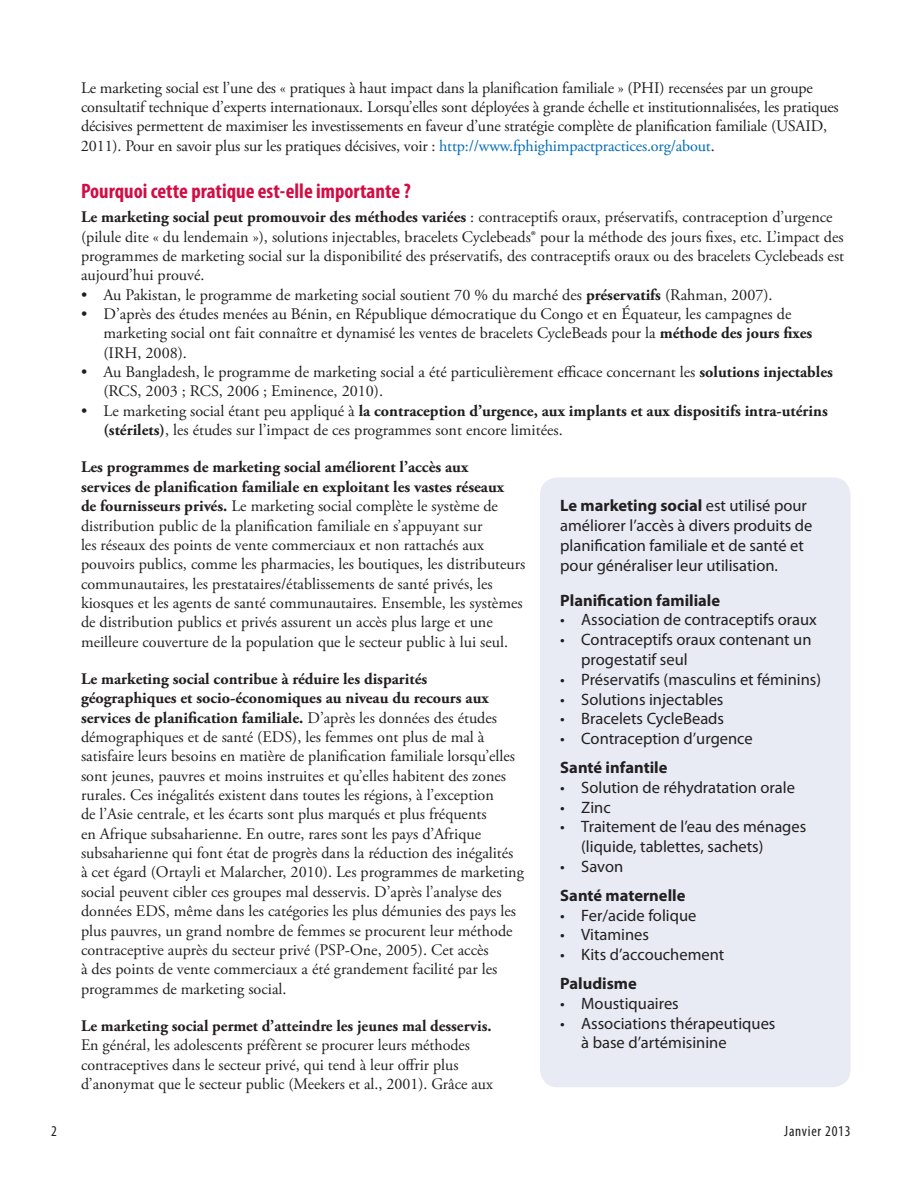
<style>
.page{position:relative;width:918px;height:1188px;background:#fff}
.page>*{position:absolute;margin:0;border:0;box-sizing:border-box;transform-origin:0 0}
.Head_1{font:700 condensed 21px "Myriad Pro";color:#d20d44}
.body_1_bullets_a{font:16.5px/19.8px "Myriad Pro";color:#231f20}
.body_1_bullets_a-2{font:700 16.5px "Myriad Pro";color:#231f20}
.body_1{font:16.2px/19.4px "Adobe Garamond Pro";color:#231f20}
.body_1_bullets_a-3{font:16.2px/19.4px "Adobe Garamond Pro";color:#1f1f1f}
.body_1-2{font:16.2px/19.4px "Adobe Garamond Pro";letter-spacing:-.01em;color:#1f1f1f}
.body_1_bullets_b{font:condensed 15px "Myriad Pro";letter-spacing:.05em;color:#1f1f1f}
.s1{color:#026cb6}
.s2{font-weight:700}
</style>
<div class="page">
<div style="left:540px;top:477px;width:310px;height:610px;background:#e8eaf4;border-radius:18px"></div>
<p class="body_1-2" style="left:81px;top:79px;width:759px">Le marketing social est l’une des « pratiques à haut impact dans la planification familiale » (PHI) recensées par un groupe consultatif technique d’experts internationaux. Lorsqu’elles sont déployées à grande échelle et institutionnalisées, les pratiques décisives permettent de maximiser les investissements en faveur d’une stratégie complète de planification familiale (USAID, 2011). Pour en savoir plus sur les pratiques décisives, voir : <span class="s1">http://www.fphighimpactpractices.org/about</span>.</p>
<p class="Head_1" style="left:81px;top:177px;width:331px">Pourquoi cette pratique est-elle importante ?</p>
<p class="body_1" style="left:81px;top:208px;width:765px"><span class="s2">Le marketing social peut promouvoir des méthodes variées</span> : contraceptifs oraux, préservatifs, contraception d’urgence (pilule dite « du lendemain »), solutions injectables, bracelets Cyclebeads® pour la méthode des jours fixes, etc. L’impact des programmes de marketing social sur la disponibilité des préservatifs, des contraceptifs oraux ou des bracelets Cyclebeads est aujourd’hui prouvé.</p>
<p class="body_1_bullets_a-3" style="left:81px;top:285px;width:693px">• Au Pakistan, le programme de marketing social soutient 70 % du marché des <span class="s2">préservatifs</span> (Rahman, 2007).</p>
<p class="body_1_bullets_a-3" style="left:104px;top:305px;width:710px;text-indent:-22px">• D’après des études menées au Bénin, en République démocratique du Congo et en Équateur, les campagnes de marketing social ont fait connaître et dynamisé les ventes de bracelets CycleBeads pour la <span class="s2">méthode des jours fixes </span>(IRH, 2008).</p>
<p class="body_1_bullets_a-3" style="left:104px;top:363px;width:731px;text-indent:-22px">• Au Bangladesh, le programme de marketing social a été particulièrement efficace concernant les <span class="s2">solutions injectables </span>(RCS, 2003 ; RCS, 2006 ; Eminence, 2010).</p>
<p class="body_1_bullets_a-3" style="left:103px;top:402px;width:726px;text-indent:-22px">• Le marketing social étant peu appliqué à <span class="s2">la contraception d’urgence, aux implants et aux dispositifs intra-utérins (stérilets)</span>, les études sur l’impact de ces programmes sont encore limitées.</p>
<p class="body_1" style="left:81px;top:458px;width:446px"><span class="s2">Les programmes de marketing social améliorent l’accès aux<br>services de planification familiale en exploitant les vastes réseaux<br>de fournisseurs privés.</span> Le marketing social complète le système de distribution public de la planification familiale en s’appuyant sur<br>les réseaux des points de vente commerciaux et non rattachés aux pouvoirs publics, comme les pharmacies, les boutiques, les distributeurs communautaires, les prestataires/établissements de santé privés, les kiosques et les agents de santé communautaires. Ensemble, les systèmes de distribution publics et privés assurent un accès plus large et une meilleure couverture de la population que le secteur public à lui seul.</p>
<p class="body_1" style="left:81px;top:670px;width:444px"><span class="s2">Le marketing social contribue à réduire les disparités géographiques et socio-économiques au niveau du recours aux services de planification familiale.</span> D’après les données des études démographiques et de santé (EDS), les femmes ont plus de mal à satisfaire leurs besoins en matière de planification familiale lorsqu’elles sont jeunes, pauvres et moins instruites et qu’elles habitent des zones rurales. Ces inégalités existent dans toutes les régions, à l’exception<br>de l’Asie centrale, et les écarts sont plus marqués et plus fréquents<br>en Afrique subsaharienne. En outre, rares sont les pays d’Afrique subsaharienne qui font état de progrès dans la réduction des inégalités à cet égard (Ortayli et Malarcher, 2010). Les programmes de marketing social peuvent cibler ces groupes mal desservis. D’après l’analyse des données EDS, même dans les catégories les plus démunies des pays les plus pauvres, un grand nombre de femmes se procurent leur méthode contraceptive auprès du secteur privé (PSP-One, 2005). Cet accès<br>à des points de vente commerciaux a été grandement facilité par les programmes de marketing social.</p>
<p class="body_1" style="left:81px;top:1017px;width:413px"><span class="s2">Le marketing social permet d’atteindre les jeunes mal desservis.<br></span>En général, les adolescents préfèrent se procurer leurs méthodes contraceptives dans le secteur privé, qui tend à leur offrir plus d’anonymat que le secteur public (Meekers et al., 2001). Grâce aux</p>
<p class="body_1_bullets_a" style="left:560px;top:496px;width:254px"><span class="s2">Le marketing social</span> est utilisé pour améliorer l’accès à divers produits de planification familiale et de santé et pour généraliser leur utilisation.</p>
<p class="body_1_bullets_a-2" style="left:560px;top:589px;width:161px">Planification familiale</p>
<p class="body_1_bullets_a" style="left:560px;top:610px;width:258px">• Association de contraceptifs oraux</p>
<p class="body_1_bullets_a" style="left:581px;top:630px;width:232px;text-indent:-21px">• Contraceptifs oraux contenant un progestatif seul</p>
<p class="body_1_bullets_a" style="left:560px;top:669px;width:262px">• Préservatifs (masculins et féminins)</p>
<p class="body_1_bullets_a" style="left:560px;top:689px;width:165px">• Solutions injectables</p>
<p class="body_1_bullets_a" style="left:560px;top:709px;width:165px">• Bracelets CycleBeads</p>
<p class="body_1_bullets_a" style="left:560px;top:729px;width:194px">• Contraception d’urgence</p>
<p class="body_1_bullets_a-2" style="left:560px;top:757px;width:109px">Santé infantile</p>
<p class="body_1_bullets_a" style="left:560px;top:777px;width:236px">• Solution de réhydratation orale</p>
<p class="body_1_bullets_a" style="left:560px;top:797px;width:52px">• Zinc</p>
<p class="body_1_bullets_a" style="left:581px;top:817px;width:227px;text-indent:-21px">• Traitement de l’eau des ménages (liquide, tablettes, sachets)</p>
<p class="body_1_bullets_a" style="left:560px;top:856px;width:64px">• Savon</p>
<p class="body_1_bullets_a-2" style="left:560px;top:885px;width:127px">Santé maternelle</p>
<p class="body_1_bullets_a" style="left:560px;top:905px;width:138px">• Fer/acide folique</p>
<p class="body_1_bullets_a" style="left:560px;top:925px;width:90px">• Vitamines</p>
<p class="body_1_bullets_a" style="left:560px;top:945px;width:166px">• Kits d’accouchement</p>
<p class="body_1_bullets_a-2" style="left:560px;top:973px;width:78px">Paludisme</p>
<p class="body_1_bullets_a" style="left:560px;top:993px;width:120px">• Moustiquaires</p>
<p class="body_1_bullets_a" style="left:560px;top:1013px;width:217px">• Associations thérapeutiques</p>
<p class="body_1_bullets_a" style="left:581px;top:1033px;width:147px">à base d’artémisinine</p>
<p class="body_1_bullets_b" style="left:51px;top:1122px;width:7px">2</p>
<p class="body_1_bullets_b" style="left:784px;top:1122px;width:68px">Janvier 2013</p>
</div>
